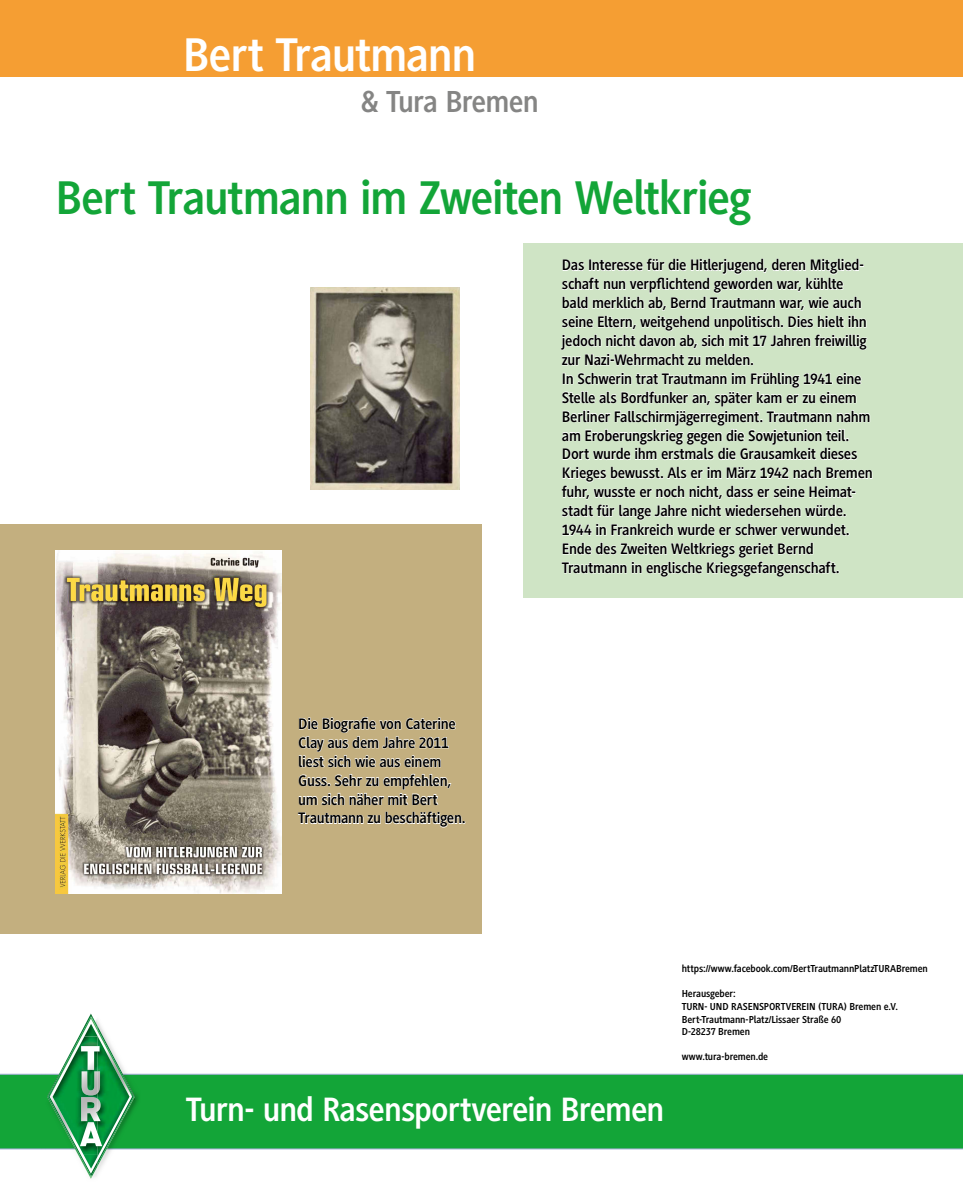
<style>
.page{position:relative;width:963px;height:1191px;background:#fff}
.page>*{position:absolute;margin:0;border:0;box-sizing:border-box;transform-origin:0 0}
.t1{font:700 49px "Generis Sans Pro";letter-spacing:-.03em;color:#13a538;scale:.96 1}
.t2{font:700 49px "Generis Sans Pro";letter-spacing:-.03em;color:#fff;scale:.96 1}
.t3{font:700 35px "Generis Sans Pro";letter-spacing:-.03em;color:#fff;scale:.96 1}
.t4{font:700 31.5px "Generis Sans Pro";letter-spacing:-.03em;color:#858584;scale:.96 1}
.t5{font:700 15.75px/18.9px "Generis Sans Pro";letter-spacing:-.02em;color:#000;scale:.96 1}
.t6{font:700 10.5px/12.6px "Generis Sans Pro";letter-spacing:-.015em;color:#000;scale:.96 1}
</style>
<div class="page">
<div style="left:0;top:0;width:962px;height:77px;background:#f59e33"></div>
<div style="left:0;top:1073px;width:962px;height:76px;background:#13a538"></div>
<img style="left:42px;top:1073px;width:3px;height:77px">
<img style="left:90px;top:1073px;width:50px;height:106px">
<img style="left:45px;top:1073px;width:2px;height:77px">
<svg style="left:89px;top:1013px;width:46px;height:165px"></svg>
<img style="left:97px;top:1025px;width:38px;height:141px">
<img style="left:47px;top:1073px;width:1px;height:77px">
<img style="left:97px;top:1028px;width:37px;height:136px">
<img style="left:48px;top:1016px;width:49px;height:160px">
<div style="left:523px;top:243px;width:439px;height:355px;background:#cfe4c5"></div>
<div style="left:0;top:524px;width:481px;height:409px;background:#c3af7f"></div>
<svg style="left:562px;top:259px;width:301px;height:51px"></svg>
<svg style="left:561px;top:316px;width:305px;height:49px"></svg>
<svg style="left:562px;top:372px;width:307px;height:88px"></svg>
<svg style="left:562px;top:467px;width:310px;height:68px"></svg>
<svg style="left:562px;top:542px;width:276px;height:35px"></svg>
<svg style="left:299px;top:717px;width:156px;height:50px"></svg>
<svg style="left:299px;top:774px;width:152px;height:31px"></svg>
<svg style="left:298px;top:812px;width:167px;height:15px"></svg>
<img style="left:55px;top:550px;width:227px;height:343px">
<img style="left:311px;top:288px;width:148px;height:201px">
<h1 class="t2" style="left:183px;top:28px;width:307px">Bert Trautmann</h1>
<h3 class="t4" style="left:360px;top:85px;width:187px">&amp; Tura Bremen</h3>
<h1 class="t1" style="left:55px;top:171px;width:726px">Bert Trautmann im Zweiten Weltkrieg</h1>
<p class="t5" style="left:298px;top:714px;width:176px">Die Biografie von Caterine<br>Clay aus dem Jahre 2011 liest sich wie aus einem<br>Guss. Sehr zu empfehlen, um sich näher mit Bert<br>Trautmann zu beschäftigen.</p>
<p class="t5" style="left:562px;top:256px;width:325px">Das Interesse für die Hitlerjugend, deren Mitglied&shy;schaft nun verpflichtend geworden war, kühlte bald merklich ab, Bernd Trautmann war, wie auch seine Eltern, weitgehend unpolitisch. Dies hielt ihn jedoch nicht davon ab, sich mit 17 Jahren freiwillig zur Nazi-Wehrmacht zu melden.<br>In Schwerin trat Trautmann im Frühling 1941 eine Stelle als Bordfunker an, später kam er zu einem Berliner Fallschirmjägerregiment. Trautmann nahm am Eroberungskrieg gegen die Sowjetunion teil.<br>Dort wurde ihm erstmals die Grausamkeit dieses Krieges bewusst. Als er im März 1942 nach Bremen fuhr, wusste er noch nicht, dass er seine Heimat&shy;stadt für lange Jahre nicht wiedersehen würde.<br>1944 in Frankreich wurde er schwer verwundet.<br>Ende des Zweiten Weltkriegs geriet Bernd Trautmann in englische Kriegsgefangenschaft.</p>
<p class="t6" style="left:681px;top:962px;width:258px">https://www.facebook.com/BertTrautmannPlatzTURABremen</p>
<p class="t6" style="left:681px;top:987px;width:227px">Herausgeber:<br>TURN- UND RASENSPORTVEREIN (TURA) Bremen e.V.<br>Bert-Trautmann-Platz/Lissaer Straße 60<br>D-28237 Bremen</p>
<p class="t6" style="left:681px;top:1050px;width:91px">www.tura-bremen.de</p>
<h2 class="t3" style="left:186px;top:1089px;width:500px">Turn- und Rasensportverein Bremen</h2>
</div>
